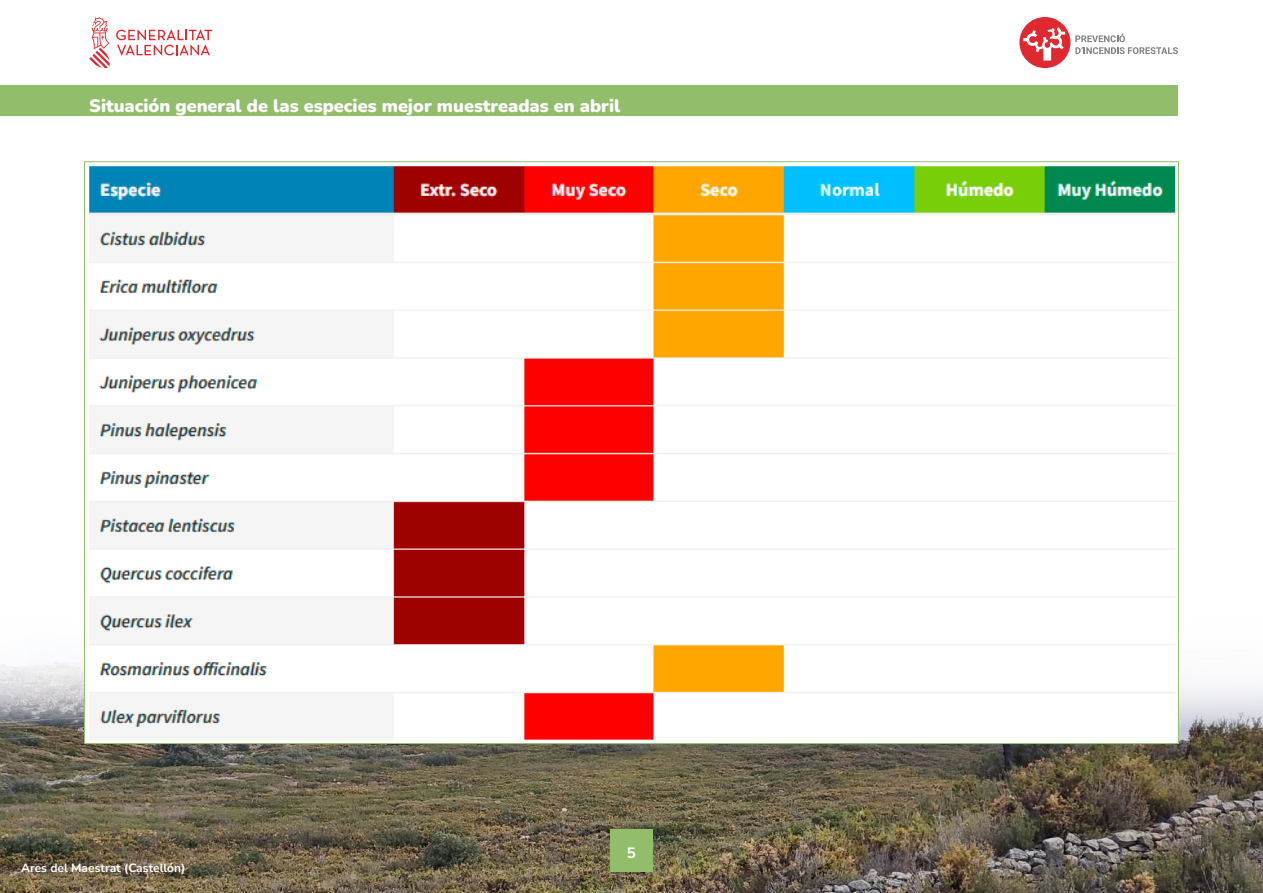
<style>
.page{position:relative;width:1263px;height:893px;background:#fff}
.page>*{position:absolute;margin:0;border:0;box-sizing:border-box;transform-origin:0 0}
.t1{font:900 18px "Nunito";color:#fff}
.t2{font:700 15px "Nunito";color:#fff}
.t3{font:700 12px "Nunito";color:#fff}
</style>
<div class="page">
<img style="left:0;top:728px;width:1263px;height:165px">
<svg style="left:0;top:662px;width:1263px;height:66px"></svg>
<div style="left:610px;top:829px;width:43px;height:43px;background:#92be6c"></div>
<div style="left:0;top:85px;width:1178px;height:31px;background:#92be6c"></div>
<img style="left:86px;top:166px;width:1091px;height:575px">
<svg style="left:116px;top:30px;width:96px;height:25px"></svg>
<svg style="left:89px;top:17px;width:21px;height:51px"></svg>
<div style="left:1019px;top:17px;width:51px;height:51px;background:#e02830;border-radius:50%"></div>
<svg style="left:1023px;top:27px;width:42px;height:34px"></svg>
<svg style="left:1075px;top:34px;width:103px;height:20px"></svg>
<p class="t1" style="left:89px;top:93px;width:533px">Situación general de las especies mejor muestreadas en abril</p>
<p class="t3" style="left:21px;top:859px;width:166px">Ares del Maestrat (Castellón)</p>
<p class="t2" style="left:627px;top:842px;width:10px">5</p>
</div>
